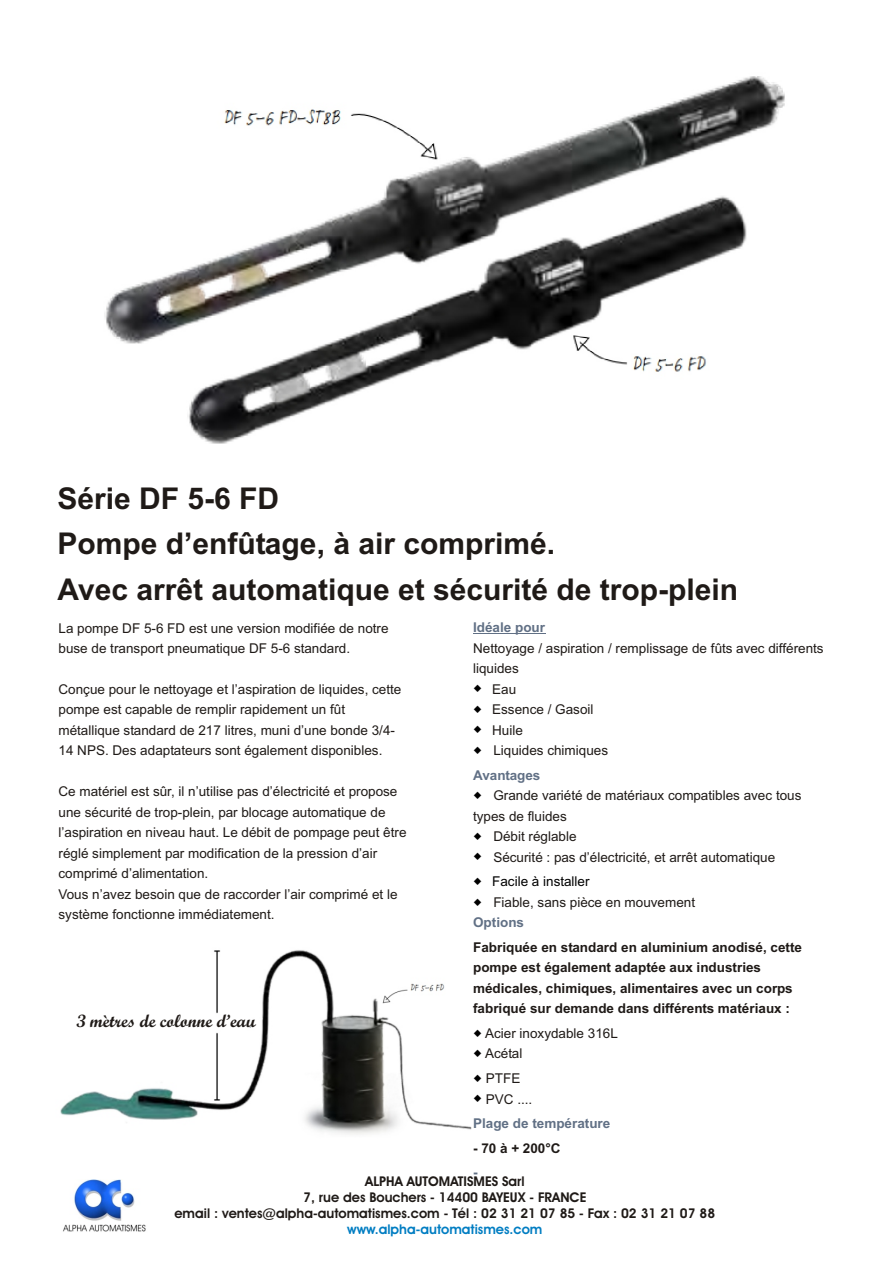
<style>
.page{position:relative;width:894px;height:1263px;background:#fff}
.page>*{position:absolute;margin:0;border:0;box-sizing:border-box;transform-origin:0 0}
.t1{font:700 30px/45.5px "Arial";color:#1f1a17}
.t2{font:700 18px "Script MT Bold";color:#1f1a17}
.t3{font:13.5px/20.5px "Arial";color:#1f1a17}
.t4{font:700 13.5px/20.5px "Arial";color:#1f1a17}
.t5{font:13.5px/16px "Avant Garde Bk BT";color:#1f1a17;text-align:center}
.t6{font:700 13.5px "Arial";color:#617085}
.t7{font:13.5px "Avant Garde Bk BT";color:#007dc2}
.t8{font:13.5px "Arial";color:#000}
</style>
<div class="page">
<img style="left:60px;top:950px;width:412px;height:185px">
<img style="left:63px;top:1180px;width:83px;height:52px">
<hr style="left:473px;top:634px;width:72px;height:1px;background:#617085">
<img style="left:104px;top:76px;width:681px;height:368px">
<h1 class="t1" style="left:57px;top:478px;width:682px">Série DF 5-6 FD<br>Pompe d’enfûtage, à air comprimé.<br>Avec arrêt automatique et sécurité de trop-plein</h1>
<p class="t3" style="left:59px;top:619px;width:332px">La pompe DF 5-6 FD est une version modifiée de notre buse de transport pneumatique DF 5-6 standard.</p>
<p class="t3" style="left:59px;top:680px;width:344px">Conçue pour le nettoyage et l’aspiration de liquides, cette pompe est capable de remplir rapidement un fût métallique standard de 217 litres, muni d’une bonde 3/4- 14 NPS. Des adaptateurs sont également disponibles.</p>
<p class="t3" style="left:59px;top:783px;width:349px">Ce matériel est sûr, il n’utilise pas d’électricité et propose une sécurité de trop-plein, par blocage automatique de l’aspiration en niveau haut. Le débit de pompage peut être réglé simplement par modification de la pression d’air comprimé d’alimentation.<br>Vous n’avez besoin que de raccorder l’air comprimé et le système fonctionne immédiatement.</p>
<h2 class="t2" style="left:76px;top:1014px;width:181px">3 mètres de colonne d’eau</h2>
<p class="t6" style="left:473px;top:623px;width:74px">Idéale pour</p>
<p class="t3" style="left:473px;top:639px;width:352px">Nettoyage / aspiration / remplissage de fûts avec différents</p>
<p class="t3" style="left:473px;top:660px;width:47px">liquides</p>
<p class="t3" style="left:492px;top:680px;width:26px">Eau</p>
<p class="t3" style="left:492px;top:701px;width:103px">Essence / Gasoil</p>
<p class="t3" style="left:492px;top:721px;width:32px">Huile</p>
<p class="t3" style="left:493px;top:742px;width:116px">Liquides chimiques</p>
<p class="t3" style="left:493px;top:787px;width:310px">Grande variété de matériaux compatibles avec tous</p>
<p class="t3" style="left:473px;top:807px;width:95px">types de fluides</p>
<p class="t3" style="left:493px;top:828px;width:85px">Débit réglable</p>
<p class="t3" style="left:493px;top:848px;width:283px">Sécurité : pas d’électricité, et arrêt automatique</p>
<p class="t3" style="left:493px;top:893px;width:203px">Fiable, sans pièce en mouvement</p>
<p class="t4" style="left:473px;top:938px;width:330px">Fabriquée en standard en aluminium anodisé, cette pompe est également adaptée aux industries médicales, chimiques, alimentaires avec un corps fabriqué sur demande dans différents matériaux :</p>
<p class="t3" style="left:485px;top:1024px;width:134px">Acier inoxydable 316L<br>Acétal</p>
<p class="t3" style="left:486px;top:1069px;width:48px">PTFE<br>PVC ....</p>
<p class="t4" style="left:473px;top:1139px;width:89px">- 70 à + 200°C</p>
<p class="t6" style="left:473px;top:770px;width:69px">Avantages</p>
<p class="t8" style="left:492px;top:877px;width:99px">Facile à installer</p>
<p class="t6" style="left:473px;top:918px;width:53px">Options</p>
<p class="t6" style="left:473px;top:1118px;width:139px">Plage de température</p>
<p class="t6" style="left:473px;top:1167px;width:6px">-</p>
<p class="t5" style="left:174px;top:1174px;width:542px">ALPHA AUTOMATISMES Sarl<br>7, rue des Bouchers - 14400 BAYEUX - FRANCE<br>email : ventes@alpha-automatismes.com - Tél : 02 31 21 07 85 - Fax : 02 31 21 07 88</p>
<p class="t7" style="left:347px;top:1224px;width:197px">www.alpha-automatismes.com</p>
</div>
